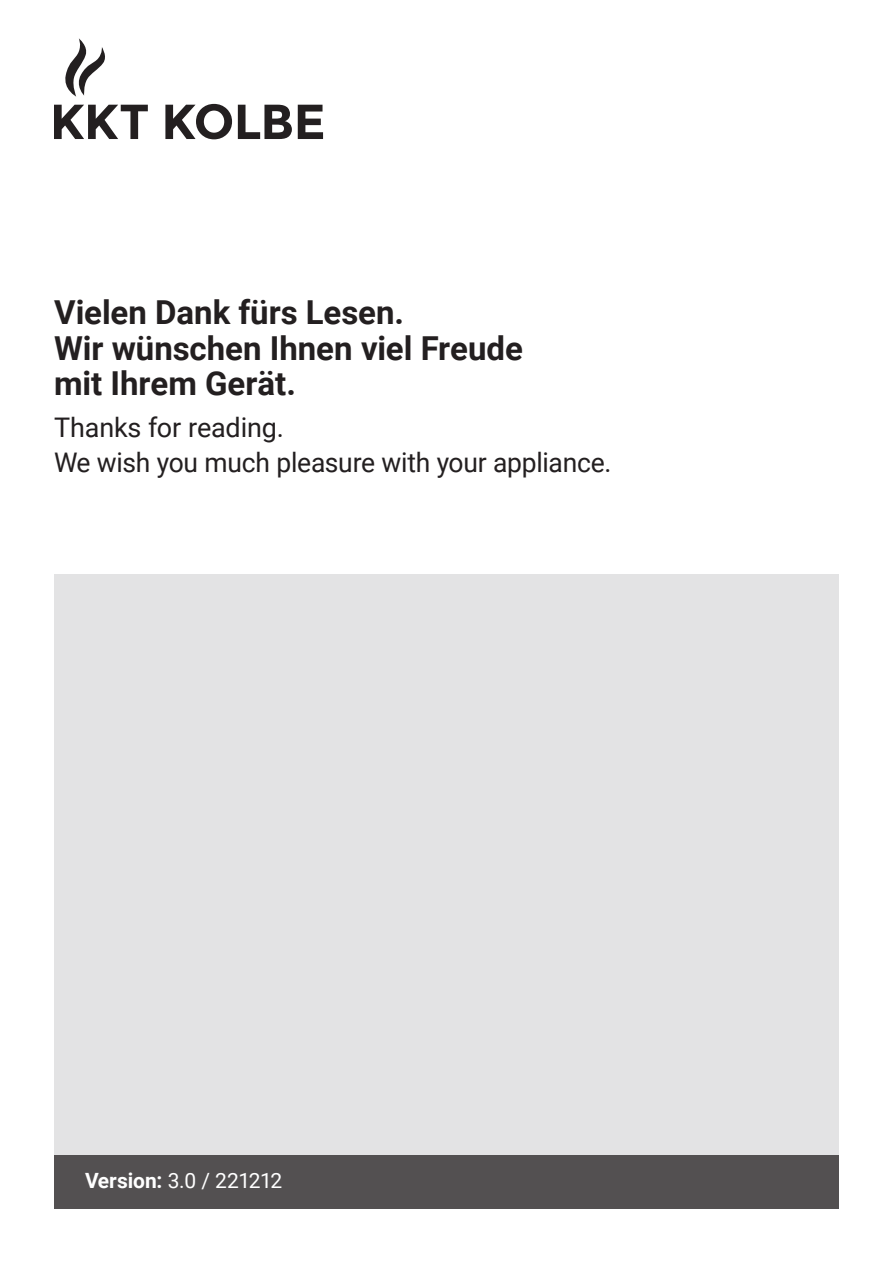
<style>
.page{position:relative;width:893px;height:1263px;background:#fff}
.page>*{position:absolute;margin:0;border:0;box-sizing:border-box;transform-origin:0 0}
.t1{font:700 33px/35.7px "Roboto";color:#231f20}
.t2{font:27px "Roboto";letter-spacing:-.01em;color:#231f20}
.t3{font:21px "Roboto";letter-spacing:-.02em;color:#fff}
.s1{font-weight:700}
</style>
<div class="page">
<div style="left:54px;top:574px;width:785px;height:635px;background:#e3e3e4"></div>
<div style="left:54px;top:1155px;width:785px;height:54px;background:#535051"></div>
<svg style="left:54px;top:105px;width:94px;height:34px"></svg>
<svg style="left:165px;top:104px;width:67px;height:35px"></svg>
<svg style="left:238px;top:105px;width:54px;height:34px"></svg>
<svg style="left:298px;top:105px;width:25px;height:34px"></svg>
<svg style="left:65px;top:38px;width:40px;height:59px"></svg>
<p class="t1" style="left:54px;top:293px;width:351px">Vielen Dank fürs Lesen.</p>
<p class="t1" style="left:54px;top:329px;width:470px">Wir wünschen Ihnen viel Freude mit Ihrem Gerät.</p>
<p class="t2" style="left:54px;top:408px;width:232px">Thanks for reading.</p>
<p class="t2" style="left:54px;top:444px;width:559px">We wish you much pleasure with your appliance.</p>
<p class="t3" style="left:85px;top:1166px;width:199px"><span class="s1">Version:</span> 3.0 / 221212</p>
</div>
